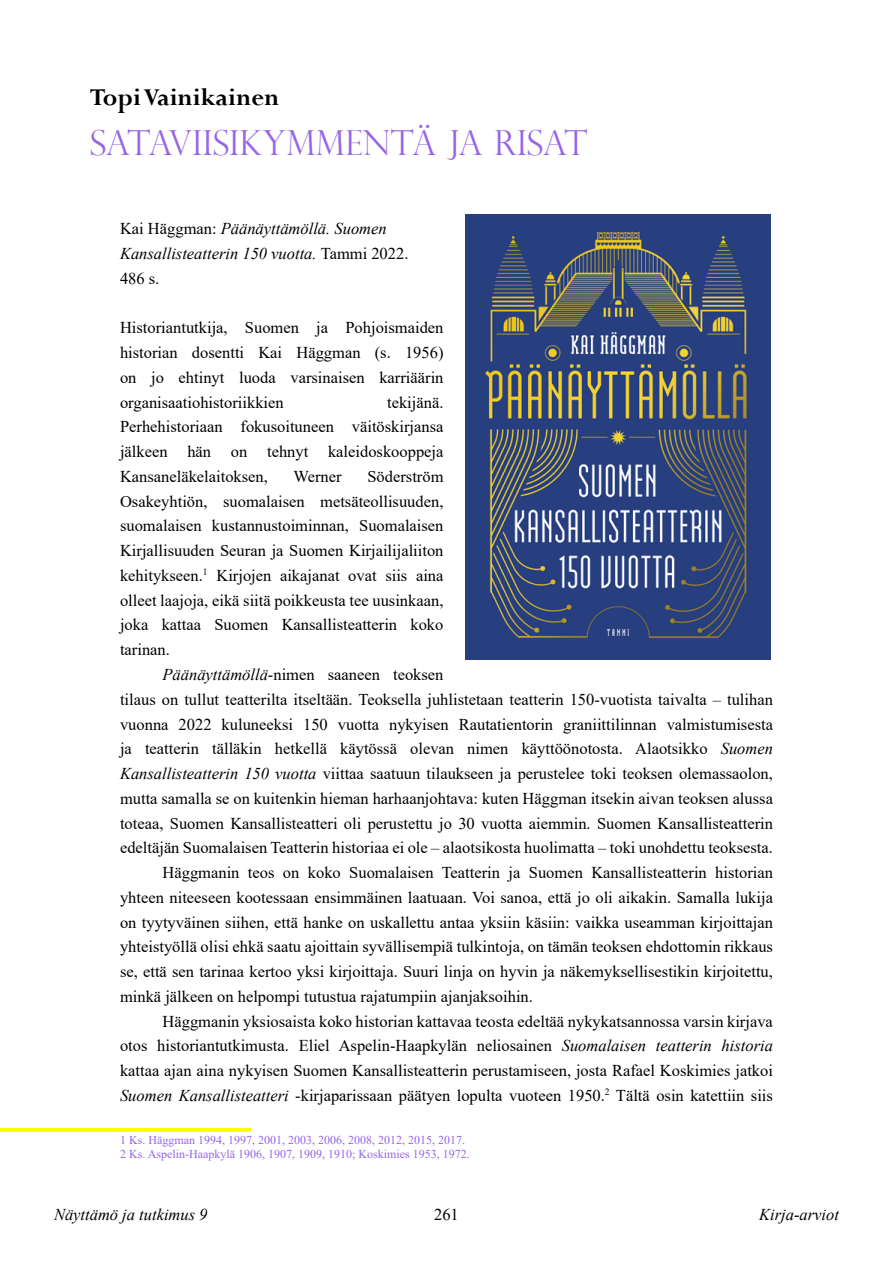
<style>
.page{position:relative;width:893px;height:1263px;background:#fff}
.page>*{position:absolute;margin:0;border:0;box-sizing:border-box;transform-origin:0 0}
.t1{font:300 34.5px "Perpetua Titling";color:#9765e6}
.t2{font:700 27px "Perpetua";color:#000}
.t3{font:16.5px/24.8px "Times New Roman";color:#000;text-align:justify}
.t4{font:italic 16.5px/24.8px "Times New Roman";color:#000}
.t5{font:12px/14.4px "Times New Roman";color:#9765e6}
.s1{font-style:normal}
.s2{font-style:italic}
</style>
<div class="page">
<img style="left:465px;top:215px;width:306px;height:444px">
<hr style="left:0;top:1128px;width:250px;height:4px;background:#ff0">
<h2 class="t2" style="left:90px;top:80px;width:191px">Topi Vainikainen</h2>
<h1 class="t1" style="left:90px;top:122px;width:499px">SATAVIISIKYMMENTÄ JA RISAT</h1>
<p class="t4" style="left:120px;top:216px;width:290px"><span class="s1">Kai Häggman:</span> Päänäyttämöllä. Suomen<br>Kansallisteatterin 150 vuotta. <span class="s1">Tammi 2022.<br>486 s.</span></p>
<p class="t3" style="left:120px;top:315px;width:325px">Historiantutkija, Suomen ja Pohjoismaiden historian dosentti Kai Häggman (s. 1956) on jo ehtinyt luoda varsinaisen karriäärin organisaatiohistoriikkien</p>
<p class="t3" style="left:120px;top:389px;width:325px;text-indent:267px">tekijänä.<br>Perhehistoriaan fokusoituneen väitöskirjansa jälkeen hän on tehnyt kaleidoskooppeja Kansaneläkelaitoksen,</p>
<p class="t3" style="left:120px;top:463px;width:325px;text-indent:247px">Söderström Osakeyhtiön, suomalaisen metsäteollisuuden, suomalaisen kustannustoiminnan, Suomalaisen Kirjallisuuden Seuran ja Suomen Kirjailijaliiton kehitykseen.<sup>1</sup> Kirjojen aikajanat ovat siis aina olleet laajoja, eikä siitä poikkeusta tee uusinkaan, joka kattaa Suomen Kansallisteatterin koko tarinan.</p>
<p class="t3" style="left:163px;top:661px;width:282px"><span class="s2">Päänäyttämöllä</span>-nimen saaneen teoksen</p>
<p class="t3" style="left:120px;top:686px;width:654px">tilaus on tullut teatterilta itseltään. Teoksella juhlistetaan teatterin 150-vuotista taivalta – tulihan</p>
<p class="t3" style="left:120px;top:711px;width:654px">vuonna 2022 kuluneeksi 150 vuotta nykyisen Rautatientorin graniittilinnan valmistumisesta</p>
<p class="t3" style="left:120px;top:736px;width:654px">ja teatterin tälläkin hetkellä käytössä olevan nimen käyttöönotosta. Alaotsikko <span class="s2">Suomen</span></p>
<p class="t3" style="left:120px;top:760px;width:654px"><span class="s2">Kansallisteatterin 150 vuotta</span> viittaa saatuun tilaukseen ja perustelee toki teoksen olemassaolon,</p>
<p class="t3" style="left:120px;top:785px;width:654px">mutta samalla se on kuitenkin hieman harhaanjohtava: kuten Häggman itsekin aivan teoksen alussa</p>
<p class="t3" style="left:120px;top:810px;width:654px">toteaa, Suomen Kansallisteatteri oli perustettu jo 30 vuotta aiemmin. Suomen Kansallisteatterin</p>
<p class="t3" style="left:120px;top:835px;width:654px">edeltäjän Suomalaisen Teatterin historiaa ei ole – alaotsikosta huolimatta – toki unohdettu teoksesta.</p>
<p class="t3" style="left:163px;top:859px;width:612px">Häggmanin teos on koko Suomalaisen Teatterin ja Suomen Kansallisteatterin historian</p>
<p class="t3" style="left:120px;top:884px;width:654px">yhteen niteeseen kootessaan ensimmäinen laatuaan. Voi sanoa, että jo oli aikakin. Samalla lukija</p>
<p class="t3" style="left:120px;top:909px;width:654px">on tyytyväinen siihen, että hanke on uskallettu antaa yksiin käsiin: vaikka useamman kirjoittajan</p>
<p class="t3" style="left:120px;top:934px;width:654px">yhteistyöllä olisi ehkä saatu ajoittain syvällisempiä tulkintoja, on tämän teoksen ehdottomin rikkaus</p>
<p class="t3" style="left:120px;top:958px;width:654px">se, että sen tarinaa kertoo yksi kirjoittaja. Suuri linja on hyvin ja näkemyksellisestikin kirjoitettu,</p>
<p class="t3" style="left:120px;top:983px;width:414px">minkä jälkeen on helpompi tutustua rajatumpiin ajanjaksoihin.</p>
<p class="t3" style="left:163px;top:1008px;width:612px">Häggmanin yksiosaista koko historian kattavaa teosta edeltää nykykatsannossa varsin kirjava</p>
<p class="t3" style="left:120px;top:1033px;width:654px">otos historiantutkimusta. Eliel Aspelin-Haapkylän neliosainen <span class="s2">Suomalaisen teatterin historia</span></p>
<p class="t3" style="left:120px;top:1057px;width:654px">kattaa ajan aina nykyisen Suomen Kansallisteatterin perustamiseen, josta Rafael Koskimies jatkoi</p>
<p class="t3" style="left:120px;top:1082px;width:654px"><span class="s2">Suomen Kansallisteatteri</span> -kirjaparissaan päätyen lopulta vuoteen 1950.<sup>2</sup> Tältä osin katettiin siis</p>
<p class="t5" style="left:120px;top:1132px;width:351px">1 Ks. Häggman 1994, 1997, 2001, 2003, 2006, 2008, 2012, 2015, 2017.<br>2 Ks. Aspelin-Haapkylä 1906, 1907, 1909, 1910; Koskimies 1953, 1972.</p>
<p class="t3" style="left:293px;top:463px;width:50px">Werner</p>
<p class="t4" style="left:54px;top:1202px;width:155px">Näyttämö ja tutkimus 9</p>
<p class="t3" style="left:434px;top:1202px;width:26px">261</p>
<p class="t4" style="left:759px;top:1202px;width:81px">Kirja-arviot</p>
</div>
